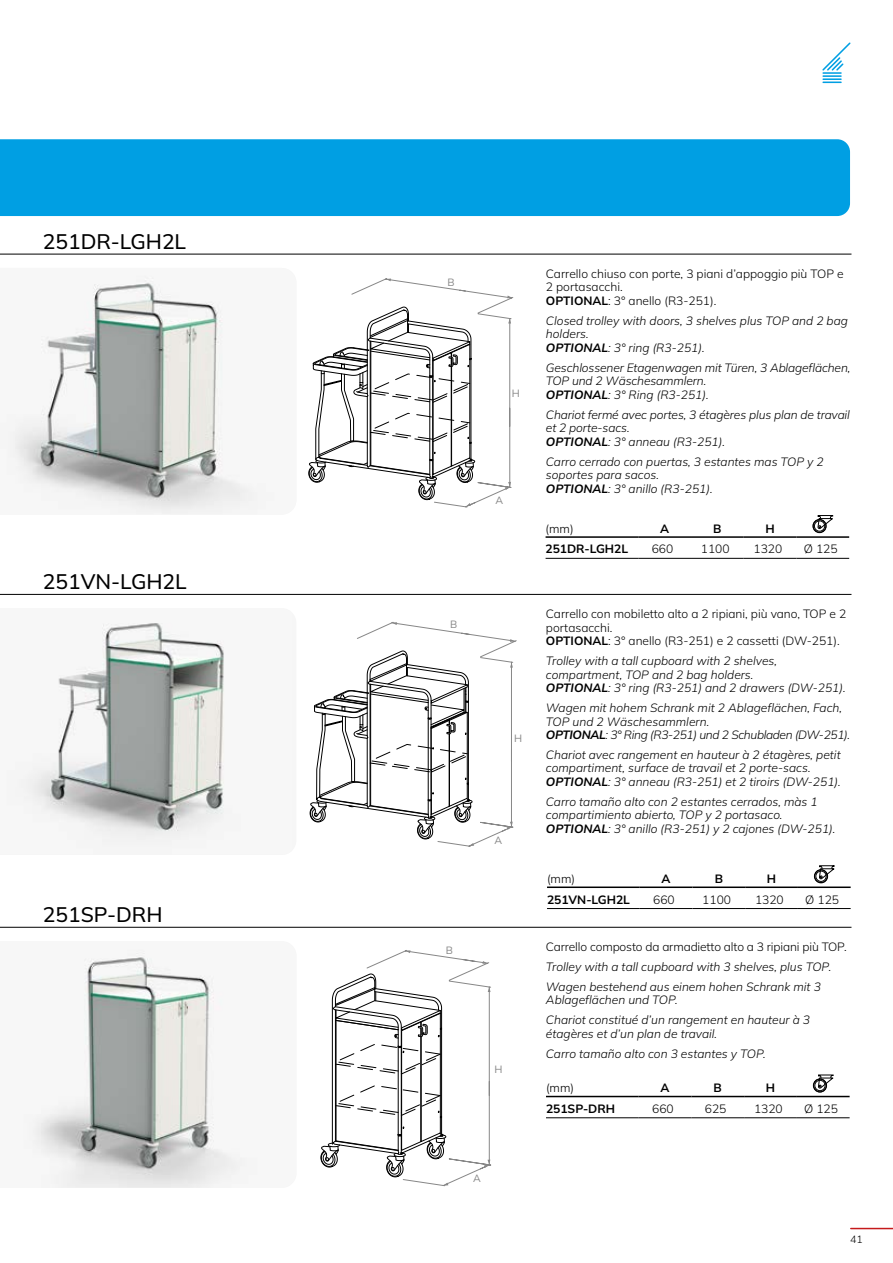
<style>
.page{position:relative;width:893px;height:1263px;background:#fff}
.page>*{position:absolute;margin:0;border:0;box-sizing:border-box;transform-origin:0 0}
.t1{font:500 21px "Mulish";color:#000}
.t2{font:italic 300 12px/13.5px "Mulish";color:#000}
.t3{font:300 12px/13.5px "Mulish";color:#000}
.t4{font:700 12px "Mulish";color:#000}
.t5{font:10.5px "Mulish";color:#878787}
.t6{font:300 10.5px "Mulish";color:#000}
.s1{font-weight:700}
</style>
<div class="page">
<hr style="left:851px;top:1228px;width:42px;height:1px;background:#c51a1b">
<div style="left:0;top:139px;width:850px;height:77px;background:#009fe3"></div>
<svg style="left:822px;top:42px;width:28px;height:29px"></svg>
<hr style="left:822px;top:78px;width:20px;height:2px;background:#009fe3">
<hr style="left:822px;top:75px;width:20px;height:2px;background:#009fe3">
<svg style="left:822px;top:82px;width:20px;height:1px"></svg>
<hr style="left:822px;top:72px;width:20px;height:2px;background:#009fe3">
<img style="left:8px;top:276px;width:250px;height:239px">
<hr style="left:0;top:254px;width:851px;height:1px;background:#000">
<hr style="left:546px;top:558px;width:92px;height:1px;background:#000">
<hr style="left:638px;top:558px;width:53px;height:1px;background:#000">
<hr style="left:691px;top:558px;width:53px;height:1px;background:#000">
<hr style="left:744px;top:558px;width:52px;height:1px;background:#000">
<hr style="left:796px;top:558px;width:53px;height:1px;background:#000">
<hr style="left:546px;top:536px;width:92px;height:2px;background:#000">
<hr style="left:638px;top:536px;width:53px;height:2px;background:#000">
<hr style="left:691px;top:536px;width:53px;height:2px;background:#000">
<hr style="left:744px;top:536px;width:52px;height:2px;background:#000">
<hr style="left:796px;top:536px;width:53px;height:2px;background:#000">
<div style="left:813px;top:519px;width:13px;height:14px;border:1px solid #000;border-radius:50%"></div>
<div style="left:813px;top:520px;width:13px;height:12px;border:1px solid #000;border-radius:50%"></div>
<div style="left:814px;top:521px;width:11px;height:10px;border:1px solid #000;border-radius:50%"></div>
<svg style="left:818px;top:515px;width:15px;height:14px"></svg>
<svg style="left:308px;top:278px;width:205px;height:229px"></svg>
<img style="left:15px;top:623px;width:217px;height:224px">
<hr style="left:0;top:594px;width:851px;height:1px;background:#000">
<hr style="left:547px;top:908px;width:93px;height:1px;background:#000">
<hr style="left:640px;top:908px;width:52px;height:1px;background:#000">
<hr style="left:692px;top:908px;width:53px;height:1px;background:#000">
<hr style="left:745px;top:908px;width:53px;height:1px;background:#000">
<hr style="left:798px;top:908px;width:53px;height:1px;background:#000">
<hr style="left:547px;top:886px;width:93px;height:2px;background:#000">
<hr style="left:640px;top:886px;width:52px;height:2px;background:#000">
<hr style="left:692px;top:886px;width:53px;height:2px;background:#000">
<hr style="left:745px;top:886px;width:53px;height:2px;background:#000">
<hr style="left:798px;top:886px;width:53px;height:2px;background:#000">
<div style="left:814px;top:869px;width:14px;height:14px;border:1px solid #000;border-radius:50%"></div>
<div style="left:814px;top:870px;width:13px;height:13px;border:1px solid #000;border-radius:50%"></div>
<div style="left:816px;top:871px;width:10px;height:10px;border:1px solid #000;border-radius:50%"></div>
<svg style="left:819px;top:865px;width:15px;height:14px"></svg>
<svg style="left:309px;top:622px;width:208px;height:225px"></svg>
<img style="left:29px;top:950px;width:218px;height:238px">
<hr style="left:0;top:927px;width:851px;height:1px;background:#000">
<hr style="left:546px;top:1117px;width:93px;height:1px;background:#000">
<hr style="left:639px;top:1117px;width:52px;height:1px;background:#000">
<hr style="left:691px;top:1117px;width:53px;height:1px;background:#000">
<hr style="left:744px;top:1117px;width:53px;height:1px;background:#000">
<hr style="left:797px;top:1117px;width:53px;height:1px;background:#000">
<hr style="left:546px;top:1096px;width:93px;height:1px;background:#000">
<hr style="left:639px;top:1096px;width:52px;height:1px;background:#000">
<hr style="left:691px;top:1096px;width:53px;height:1px;background:#000">
<hr style="left:744px;top:1096px;width:53px;height:1px;background:#000">
<hr style="left:797px;top:1096px;width:53px;height:1px;background:#000">
<div style="left:813px;top:1079px;width:14px;height:13px;border:1px solid #000;border-radius:50%"></div>
<div style="left:813px;top:1079px;width:13px;height:13px;border:1px solid #000;border-radius:50%"></div>
<div style="left:815px;top:1080px;width:10px;height:11px;border:1px solid #000;border-radius:50%"></div>
<svg style="left:818px;top:1075px;width:15px;height:13px"></svg>
<svg style="left:320px;top:950px;width:171px;height:236px"></svg>
<h1 class="t1" style="left:43px;top:227px;width:145px">251DR-LGH2L</h1>
<h1 class="t1" style="left:43px;top:567px;width:145px">251VN-LGH2L</h1>
<h1 class="t1" style="left:43px;top:900px;width:121px">251SP-DRH</h1>
<p class="t5" style="left:447px;top:275px;width:9px">B</p>
<p class="t5" style="left:512px;top:386px;width:10px">H</p>
<p class="t5" style="left:495px;top:493px;width:9px">A</p>
<p class="t5" style="left:450px;top:617px;width:9px">B</p>
<p class="t5" style="left:446px;top:943px;width:9px">B</p>
<p class="t5" style="left:514px;top:731px;width:10px">H</p>
<p class="t5" style="left:494px;top:833px;width:9px">A</p>
<p class="t5" style="left:494px;top:1062px;width:10px">H</p>
<p class="t5" style="left:473px;top:1171px;width:9px">A</p>
<p class="t3" style="left:546px;top:267px;width:299px">Carrello chiuso con porte, 3 piani d’appoggio più TOP e<br>2 portasacchi.<br><span class="s1">OPTIONAL</span>: 3° anello (R3-251).</p>
<p class="t2" style="left:546px;top:313px;width:303px">Closed trolley with doors, 3 shelves plus TOP and 2 bag holders.<br><span class="s1">OPTIONAL</span>: 3° ring (R3-251).</p>
<p class="t2" style="left:546px;top:360px;width:306px">Geschlossener Etagenwagen mit Türen, 3 Ablageflächen,<br>TOP und 2 Wäschesammlern.<br><span class="s1">OPTIONAL</span>: 3° Ring (R3-251).</p>
<p class="t2" style="left:546px;top:407px;width:306px">Chariot fermé avec portes, 3 étagères plus plan de travail et 2 porte-sacs.<br><span class="s1">OPTIONAL</span>: 3° anneau (R3-251).</p>
<p class="t2" style="left:546px;top:454px;width:279px">Carro cerrado con puertas, 3 estantes mas TOP y 2 soportes para sacos.<br><span class="s1">OPTIONAL</span>: 3° anillo (R3-251).</p>
<p class="t3" style="left:546px;top:521px;width:30px">(mm)</p>
<p class="t4" style="left:660px;top:520px;width:10px">A</p>
<p class="t4" style="left:713px;top:520px;width:10px">B</p>
<p class="t4" style="left:765px;top:520px;width:11px">H</p>
<p class="t4" style="left:546px;top:541px;width:84px">251DR-LGH2L</p>
<p class="t3" style="left:652px;top:542px;width:23px">660</p>
<p class="t3" style="left:701px;top:542px;width:30px">1100</p>
<p class="t3" style="left:754px;top:542px;width:30px">1320</p>
<p class="t3" style="left:804px;top:542px;width:35px">Ø 125</p>
<p class="t3" style="left:546px;top:607px;width:302px">Carrello con mobiletto alto a 2 ripiani, più vano, TOP e 2 portasacchi.<br><span class="s1">OPTIONAL</span>: 3° anello (R3-251) e 2 cassetti (DW-251).</p>
<p class="t2" style="left:546px;top:654px;width:301px">Trolley with a tall cupboard with 2 shelves, compartment, TOP and 2 bag holders.<br><span class="s1">OPTIONAL</span>: 3° ring (R3-251) and 2 drawers (DW-251).</p>
<p class="t2" style="left:546px;top:701px;width:306px">Wagen mit hohem Schrank mit 2 Ablageflächen, Fach,<br>TOP und 2 Wäschesammlern.<br><span class="s1">OPTIONAL</span>: 3° Ring (R3-251) und 2 Schubladen (DW-251).</p>
<p class="t2" style="left:546px;top:747px;width:296px">Chariot avec rangement en hauteur à 2 étagères, petit compartiment, surface de travail et 2 porte-sacs.<br><span class="s1">OPTIONAL</span>: 3° anneau (R3-251) et 2 tiroirs (DW-251).</p>
<p class="t2" style="left:546px;top:794px;width:291px">Carro tamaño alto con 2 estantes cerrados, màs 1 compartimiento abierto, TOP y 2 portasaco.<br><span class="s1">OPTIONAL</span>: 3° anillo (R3-251) y 2 cajones (DW-251).</p>
<p class="t3" style="left:547px;top:872px;width:30px">(mm)</p>
<p class="t4" style="left:662px;top:870px;width:10px">A</p>
<p class="t4" style="left:715px;top:870px;width:10px">B</p>
<p class="t4" style="left:767px;top:870px;width:11px">H</p>
<p class="t4" style="left:547px;top:891px;width:84px">251VN-LGH2L</p>
<p class="t3" style="left:653px;top:892px;width:23px">660</p>
<p class="t3" style="left:702px;top:892px;width:30px">1100</p>
<p class="t3" style="left:755px;top:892px;width:30px">1320</p>
<p class="t3" style="left:805px;top:892px;width:35px">Ø 125</p>
<p class="t3" style="left:546px;top:940px;width:302px">Carrello composto da armadietto alto a 3 ripiani più TOP.</p>
<p class="t2" style="left:546px;top:956px;width:287px;line-height:19.8px">Trolley with a tall cupboard with 3 shelves, plus TOP.<br>Wagen bestehend aus einem hohen Schrank mit 3</p>
<p class="t2" style="left:546px;top:990px;width:266px;line-height:20px">Ablageflächen und TOP.<br>Chariot constitué d’un rangement en hauteur à 3</p>
<p class="t2" style="left:546px;top:1023px;width:221px;line-height:19.8px">étagères et d’un plan de travail.<br>Carro tamaño alto con 3 estantes y TOP.</p>
<p class="t3" style="left:546px;top:1081px;width:30px">(mm)</p>
<p class="t4" style="left:661px;top:1080px;width:10px">A</p>
<p class="t4" style="left:714px;top:1080px;width:10px">B</p>
<p class="t4" style="left:766px;top:1080px;width:11px">H</p>
<p class="t4" style="left:546px;top:1100px;width:71px">251SP-DRH</p>
<p class="t3" style="left:652px;top:1101px;width:23px">660</p>
<p class="t3" style="left:705px;top:1101px;width:23px">625</p>
<p class="t3" style="left:754px;top:1101px;width:30px">1320</p>
<p class="t3" style="left:804px;top:1101px;width:35px">Ø 125</p>
<p class="t6" style="left:850px;top:1231px;width:14px">41</p>
</div>
